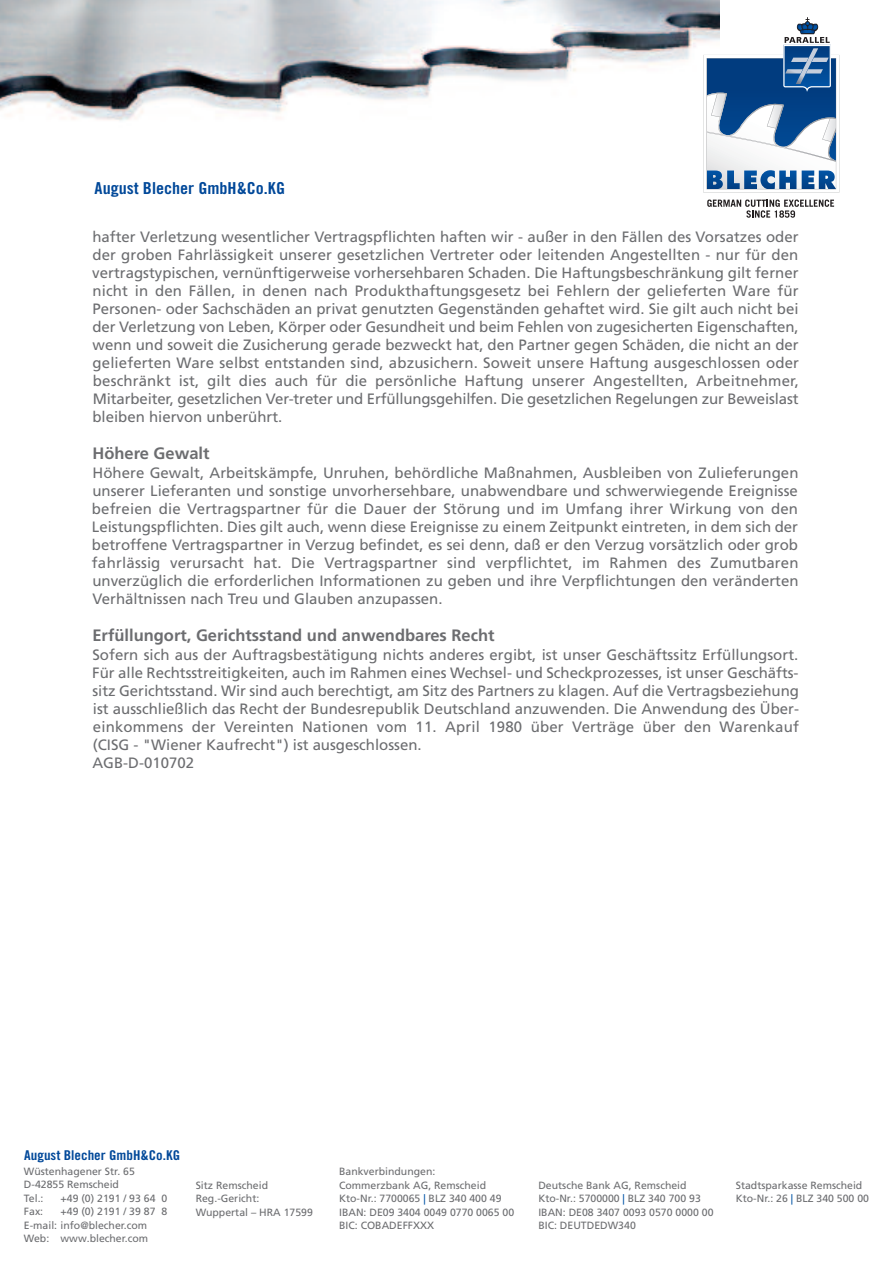
<style>
.page{position:relative;width:893px;height:1263px;background:#fff}
.page>*{position:absolute;margin:0;border:0;box-sizing:border-box;transform-origin:0 0}
.t1{font:700 16.5px "Frutiger LT Pro";color:#6c6d70}
.t2{font:16.5px "Trade Gothic Bold Cond Twenty";color:#004899;scale:1.1 1}
.t3{font:15px/18px "Frutiger LT Pro";color:#6c6d70;text-align:justify}
.t4{font:700 13.5px "Frutiger LT Pro";color:#0154a6}
.t5{font:13.5px "Trade Gothic Bold Cond Twenty";color:#004899;scale:1.1 1}
.t6{font:10.5px/13.5px "Frutiger LT Pro";color:#6c6d70}
.s1{color:#0154a6}
</style>
<div class="page">
<img style="left:0;top:0;width:719px;height:193px">
<svg style="left:707px;top:199px;width:127px;height:19px"></svg>
<svg style="left:703px;top:17px;width:134px;height:175px"></svg>
<div style="left:90px;top:177px;width:214px;height:21px;background:#fff"></div>
<p class="t2" style="left:95px;top:178px;width:175px">August Blecher GmbH&amp;Co.KG</p>
<p class="t4" style="left:94px;top:181px;width:120px">August Blecher KG</p>
<p class="t3" style="left:92px;top:228px;width:708px">hafter Verletzung wesentlicher Vertragspflichten haften wir - außer in den Fällen des Vorsatzes oder der groben Fahrlässigkeit unserer gesetzlichen Vertreter oder leitenden Angestellten - nur für den vertragstypischen, vernünftigerweise vorhersehbaren Schaden. Die Haftungsbeschränkung gilt ferner nicht in den Fällen, in denen nach Produkthaftungsgesetz bei Fehlern der gelieferten Ware für Personen- oder Sachschäden an privat genutzten Gegenständen gehaftet wird. Sie gilt auch nicht bei der Verletzung von Leben, Körper oder Gesundheit und beim Fehlen von zugesicherten Eigenschaften, wenn und soweit die Zusicherung gerade bezweckt hat, den Partner gegen Schäden, die nicht an der gelieferten Ware selbst entstanden sind, abzusichern. Soweit unsere Haftung ausgeschlossen oder beschränkt ist, gilt dies auch für die persönliche Haftung unserer Angestellten, Arbeitnehmer, Mitarbeiter, gesetzlichen Ver-treter und Erfüllungsgehilfen. Die gesetzlichen Regelungen zur Beweislast bleiben hiervon unberührt.</p>
<p class="t1" style="left:92px;top:444px;width:119px">Höhere Gewalt</p>
<p class="t3" style="left:92px;top:464px;width:708px">Höhere Gewalt, Arbeitskämpfe, Unruhen, behördliche Maßnahmen, Ausbleiben von Zulieferungen unserer Lieferanten und sonstige unvorhersehbare, unabwendbare und schwerwiegende Ereignisse befreien die Vertragspartner für die Dauer der Störung und im Umfang ihrer Wirkung von den Leistungspflichten. Dies gilt auch, wenn diese Ereignisse zu einem Zeitpunkt eintreten, in dem sich der betroffene Vertragspartner in Verzug befindet, es sei denn, daß er den Verzug vorsätzlich oder grob fahrlässig verursacht hat. Die Vertragspartner sind verpflichtet, im Rahmen des Zumutbaren unverzüglich die erforderlichen Informationen zu geben und ihre Verpflichtungen den veränderten Verhältnissen nach Treu und Glauben anzupassen.</p>
<p class="t1" style="left:92px;top:625px;width:404px">Erfüllungort, Gerichtsstand und anwendbares Recht</p>
<p class="t3" style="left:92px;top:645px;width:708px;text-align:left">Sofern sich aus der Auftragsbestätigung nichts anderes ergibt, ist unser Geschäftssitz Erfüllungsort.<br>Für alle Rechtsstreitigkeiten, auch im Rahmen eines Wechsel- und Scheckprozesses, ist unser Geschäfts&shy;sitz Gerichtsstand. Wir sind auch berechtigt, am Sitz des Partners zu klagen. Auf die Vertragsbeziehung ist ausschließlich das Recht der Bundesrepublik Deutschland anzuwenden. Die Anwendung des Über&shy;einkommens der Vereinten Nationen vom 11. April 1980 über Verträge über den Warenkauf (CISG - "Wiener Kaufrecht") ist ausgeschlossen.<br>AGB-D-010702</p>
<p class="t5" style="left:24px;top:1147px;width:143px">August Blecher GmbH&amp;Co.KG</p>
<p class="t4" style="left:34px;top:1149px;width:110px">ugust Blecher KG</p>
<p class="t6" style="left:24px;top:1164px;width:112px">Wüstenhagener Str. 65<br>D-42855 Remscheid<br>Tel.:</p>
<p class="t6" style="left:61px;top:1191px;width:108px">+49 (0) 2191 / 93 64 0</p>
<p class="t6" style="left:24px;top:1205px;width:145px;text-indent:37px">+49 (0) 2191 / 39 87 8<br>E-mail: info@blecher.com<br>Web: www.blecher.com</p>
<p class="t6" style="left:24px;top:1205px;width:21px">Fax:</p>
<p class="t6" style="left:196px;top:1178px;width:119px">Sitz Remscheid<br>Reg.-Gericht:<br>Wuppertal – HRA 17599</p>
<p class="t6" style="left:339px;top:1165px;width:177px">Bankverbindungen:<br>Commerzbank AG, Remscheid<br>Kto-Nr.: 7700065 <span class="s1">|</span> BLZ 340 400 49<br>IBAN: DE09 3404 0049 0770 0065 00<br>BIC: COBADEFFXXX</p>
<p class="t6" style="left:538px;top:1178px;width:177px">Deutsche Bank AG, Remscheid<br>Kto-Nr.: 5700000 <span class="s1">|</span> BLZ 340 700 93<br>IBAN: DE08 3407 0093 0570 0000 00<br>BIC: DEUTDEDW340</p>
<p class="t6" style="left:736px;top:1178px;width:135px">Stadtsparkasse Remscheid<br>Kto-Nr.: 26 <span class="s1">|</span> BLZ 340 500 00</p>
</div>
